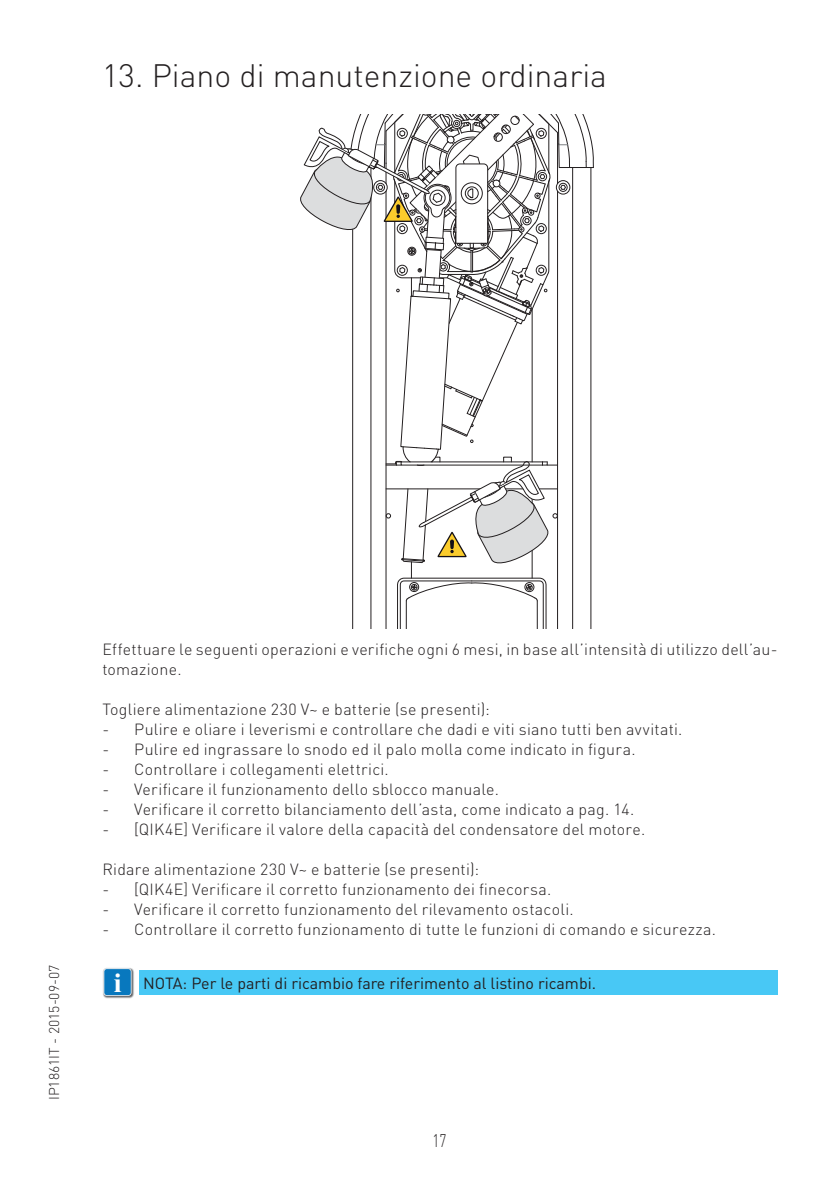
<style>
.page{position:relative;width:840px;height:1191px;background:#fff}
.page>*{position:absolute;margin:0;border:0;box-sizing:border-box;transform-origin:0 0}
.t1{font:300 32px "DIN Pro";color:#231f20}
.t2{font:300 18px "DIN Pro";color:#231f20;scale:.75 1}
.t3{font:300 16px/20px "DIN Pro";letter-spacing:.015em;color:#231f20}
.t4{font:16px "DIN Pro";color:#231f20}
.t5{font:300 14px "DIN Pro";color:#231f20}
.s1{font-family:"Times New Roman";font-weight:700;font-size:27.4px;color:#fff}
</style>
<div class="page">
<div style="left:139px;top:970px;width:638px;height:25px;background:#48c8f5"></div>
<img style="left:103px;top:968px;width:31px;height:31px">
<svg style="left:103px;top:968px;width:28px;height:27px"></svg>
<svg style="left:300px;top:114px;width:293px;height:515px"></svg>
<svg style="left:396px;top:204px;width:4px;height:10px"></svg>
<h1 class="t1" style="left:102px;top:64px;width:506px">13. Piano di manutenzione ordinaria</h1>
<p class="t5" style="left:49px;top:1100px;width:137px;rotate:-90deg">IP1861IT - 2015-09-07</p>
<p class="t3" style="left:102px;top:641px;width:676px">Effettuare le seguenti operazioni e verifiche ogni 6 mesi, in base all’intensità di utilizzo dell’au&shy;tomazione.</p>
<p class="t3" style="left:102px;top:701px;width:389px">Togliere alimentazione 230 V~ e batterie (se presenti):</p>
<p class="t3" style="left:102px;top:721px;width:581px">- Pulire e oliare i leverismi e controllare che dadi e viti siano tutti ben avvitati.</p>
<p class="t3" style="left:102px;top:741px;width:534px">- Pulire ed ingrassare lo snodo ed il palo molla come indicato in figura.</p>
<p class="t3" style="left:102px;top:761px;width:288px">- Controllare i collegamenti elettrici.</p>
<p class="t3" style="left:102px;top:781px;width:398px">- Verificare il funzionamento dello sblocco manuale.</p>
<p class="t3" style="left:102px;top:801px;width:533px">- Verificare il corretto bilanciamento dell’asta, come indicato a pag. 14.</p>
<p class="t3" style="left:102px;top:821px;width:544px">- [QIK4E] Verificare il valore della capacità del condensatore del motore.</p>
<p class="t3" style="left:102px;top:861px;width:378px">Ridare alimentazione 230 V~ e batterie (se presenti):</p>
<p class="t3" style="left:102px;top:881px;width:450px">- [QIK4E] Verificare il corretto funzionamento dei finecorsa.</p>
<p class="t3" style="left:102px;top:901px;width:472px">- Verificare il corretto funzionamento del rilevamento ostacoli.</p>
<p class="t3" style="left:102px;top:921px;width:615px">- Controllare il corretto funzionamento di tutte le funzioni di comando e sicurezza.</p>
<p class="t4" style="left:114px;top:977px;width:483px"><span class="s1">i</span> NOTA: Per le parti di ricambio fare riferimento al listino ricambi.</p>
<p class="t2" style="left:432px;top:1134px;width:20px">17</p>
</div>
